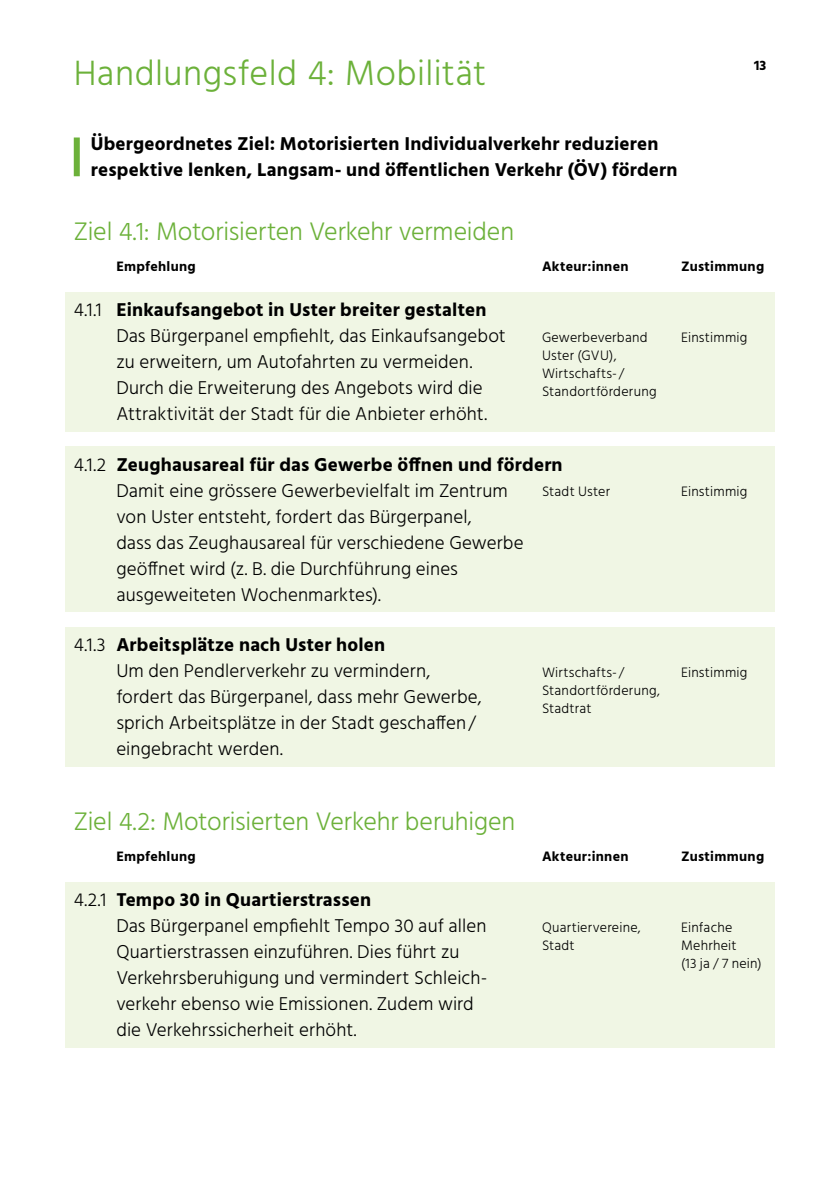
<style>
.page{position:relative;width:840px;height:1191px;background:#fff}
.page>*{position:absolute;margin:0;border:0;box-sizing:border-box;transform-origin:0 0}
.t1{font:300 36px "Hind";letter-spacing:.01em;color:#6cb13a}
.Untertitel{font:300 26px "Hind";letter-spacing:-.005em;color:#6cb13a}
.t2{font:300 19px/26px "Hind";letter-spacing:.005em;color:#000}
.t3{font:700 19px/26px "Hind";letter-spacing:.01em;color:#000}
.t4{font:300 14px/18px "Hind";letter-spacing:.015em;color:#000}
.t5{font:700 14px "Hind";letter-spacing:.02em;color:#000}
.s1{font-weight:700}
</style>
<div class="page">
<div style="left:65px;top:292px;width:709px;height:139px;background:#f0f6e4"></div>
<div style="left:65px;top:446px;width:709px;height:166px;background:#f0f6e4"></div>
<div style="left:65px;top:882px;width:709px;height:165px;background:#f0f6e4"></div>
<div style="left:65px;top:627px;width:709px;height:139px;background:#f0f6e4"></div>
<div style="left:74px;top:137px;width:6px;height:39px;background:#6cb13a"></div>
<p class="t1" style="left:74px;top:49px;width:413px">Handlungsfeld 4: Mobilität</p>
<p class="t3" style="left:91px;top:131px;width:588px">Übergeordnetes Ziel: Motorisierten Individualverkehr reduzieren respektive lenken, Langsam- und öffentlichen Verkehr (ÖV) fördern</p>
<p class="t5" style="left:753px;top:57px;width:14px">13</p>
<p class="Untertitel" style="left:74px;top:214px;width:441px">Ziel 4.1: Motorisierten Verkehr vermeiden</p>
<p class="t5" style="left:116px;top:258px;width:81px">Empfehlung</p>
<p class="t5" style="left:541px;top:258px;width:88px">Akteur:innen</p>
<p class="t5" style="left:680px;top:258px;width:85px">Zustimmung</p>
<p class="t2" style="left:116px;top:298px;width:391px;text-indent:-43px">4.1.1 <span class="s1">Einkaufsangebot in Uster breiter gestalten </span>Das Bürgerpanel empfiehlt, das Einkaufsangebot zu erweitern, um Autofahrten zu vermeiden.<br>Durch die Erweiterung des Angebots wird die Attraktivität der Stadt für die Anbieter erhöht.</p>
<p class="t2" style="left:116px;top:452px;width:447px;text-indent:-43px">4.1.2 <span class="s1">Zeughausareal für das Gewerbe öffnen und fördern </span>Damit eine grössere Gewerbevielfalt im Zentrum<br>von Uster entsteht, fordert das Bürgerpanel,<br>dass das Zeughausareal für verschiedene Gewerbe geöffnet wird (z. B. die Durchführung eines ausgeweiteten Wochenmarktes).</p>
<p class="t2" style="left:116px;top:632px;width:367px;text-indent:-43px">4.1.3 <span class="s1">Arbeitsplätze nach Uster holen<br></span>Um den Pendlerverkehr zu vermindern, fordert das Bürgerpanel, dass mehr Gewerbe, sprich Arbeitsplätze in der Stadt geschaffen/ eingebracht werden.</p>
<p class="t4" style="left:541px;top:329px;width:107px">Gewerbeverband</p>
<p class="t4" style="left:680px;top:329px;width:68px">Einstimmig</p>
<p class="t4" style="left:541px;top:347px;width:116px">Uster (GVU),<br>Wirtschafts-/<br>Standortförderung</p>
<p class="t4" style="left:541px;top:483px;width:70px">Stadt Uster</p>
<p class="t4" style="left:680px;top:483px;width:68px">Einstimmig</p>
<p class="t4" style="left:541px;top:664px;width:84px">Wirtschafts-/</p>
<p class="t4" style="left:680px;top:664px;width:68px">Einstimmig</p>
<p class="t4" style="left:541px;top:682px;width:119px">Standortförderung,<br>Stadtrat</p>
<p class="Untertitel" style="left:74px;top:804px;width:443px">Ziel 4.2: Motorisierten Verkehr beruhigen</p>
<p class="t5" style="left:116px;top:848px;width:81px">Empfehlung</p>
<p class="t5" style="left:541px;top:848px;width:88px">Akteur:innen</p>
<p class="t5" style="left:680px;top:848px;width:85px">Zustimmung</p>
<p class="t2" style="left:116px;top:887px;width:372px;text-indent:-43px">4.2.1 <span class="s1">Tempo 30 in Quartierstrassen<br></span>Das Bürgerpanel empfiehlt Tempo 30 auf allen Quartierstrassen einzuführen. Dies führt zu Verkehrsberuhigung und vermindert Schleich&shy;verkehr ebenso wie Emissionen. Zudem wird die Verkehrssicherheit erhöht.</p>
<p class="t4" style="left:541px;top:919px;width:100px">Quartiervereine,</p>
<p class="t4" style="left:680px;top:919px;width:53px">Einfache</p>
<p class="t4" style="left:541px;top:937px;width:34px">Stadt</p>
<p class="t4" style="left:680px;top:937px;width:82px">Mehrheit<br>(13 ja / 7 nein)</p>
</div>
